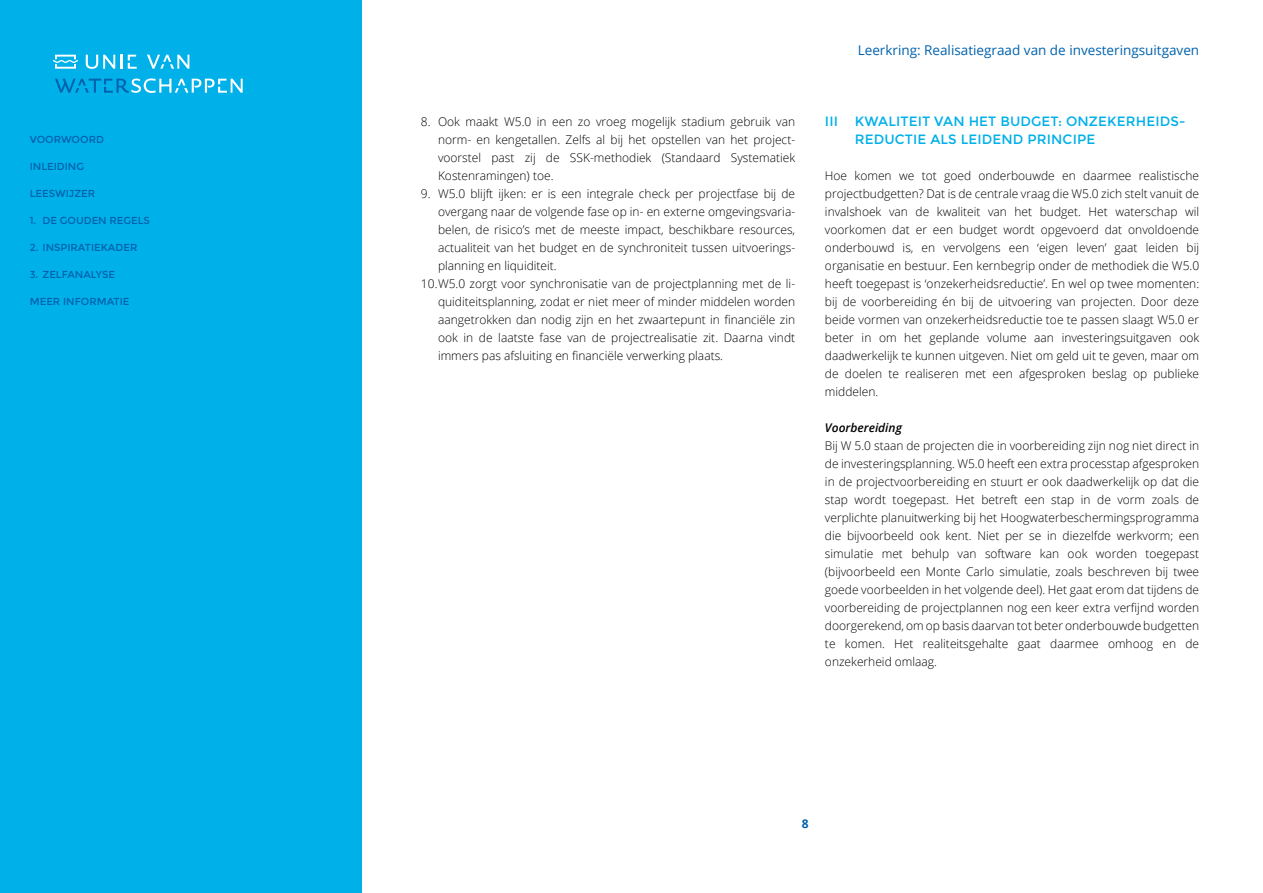
<style>
.page{position:relative;width:1263px;height:893px;background:#fff}
.page>*{position:absolute;margin:0;border:0;box-sizing:border-box;transform-origin:0 0}
.t1{font:13.5px/18px "Montserrat";letter-spacing:.01em;color:#00b0e9}
.t2{font:13.5px "Open Sans";color:#0062ad}
.Leestekst{font:300 12px/18px "Open Sans";color:#000;text-align:justify}
.t3{font:italic 600 12px "Open Sans";color:#000}
.t4{font:700 12px "Open Sans";color:#0062ad}
.t5{font:10.2px "Montserrat";color:#0062ad}
</style>
<div class="page">
<div style="left:0;top:0;width:361px;height:893px;background:#00b0e9"></div>
<svg style="left:53px;top:55px;width:25px;height:14px"></svg>
<svg style="left:86px;top:55px;width:29px;height:14px"></svg>
<hr style="left:120px;top:55px;width:3px;height:14px;background:#fff">
<svg style="left:128px;top:55px;width:9px;height:14px"></svg>
<svg style="left:147px;top:55px;width:42px;height:14px"></svg>
<svg style="left:55px;top:78px;width:188px;height:15px"></svg>
<p class="t5" style="left:30px;top:134px;width:76px">VOORWOORD</p>
<p class="t5" style="left:30px;top:161px;width:56px">INLEIDING</p>
<p class="t5" style="left:30px;top:188px;width:67px">LEESWIJZER</p>
<p class="t5" style="left:30px;top:215px;width:122px">1. DE GOUDEN REGELS</p>
<p class="t5" style="left:30px;top:242px;width:109px">2. INSPIRATIEKADER</p>
<p class="t5" style="left:30px;top:269px;width:87px">3. ZELFANALYSE</p>
<p class="t5" style="left:30px;top:296px;width:101px">MEER INFORMATIE</p>
<p class="Leestekst" style="left:438px;top:112px;width:359px;text-indent:-17px">8. Ook maakt W5.0 in een zo vroeg mogelijk stadium gebruik van norm- en kengetallen. Zelfs al bij het opstellen van het project&shy;voorstel past zij de SSK-methodiek (Standaard Systematiek Kostenramingen) toe.</p>
<p class="Leestekst" style="left:438px;top:184px;width:359px;text-indent:-17px">9. W5.0 blijft ijken: er is een integrale check per projectfase bij de overgang naar de volgende fase op in- en externe omgevingsvaria&shy;belen, de risico’s met de meeste impact, beschikbare resources, actualiteit van het budget en de synchroniteit tussen uitvoerings&shy;planning en liquiditeit.</p>
<p class="Leestekst" style="left:438px;top:274px;width:359px;text-indent:-17px">10.W5.0 zorgt voor synchronisatie van de projectplanning met de li&shy;quiditeitsplanning, zodat er niet meer of minder middelen worden aangetrokken dan nodig zijn en het zwaartepunt in financiële zin ook in de laatste fase van de projectrealisatie zit. Daarna vindt immers pas afsluiting en financiële verwerking plaats.</p>
<p class="t2" style="left:858px;top:40px;width:343px">Leerkring: Realisatiegraad van de investeringsuitgaven</p>
<h2 class="t1" style="left:855px;top:112px;width:332px;text-indent:-30px">III KWALITEIT VAN HET BUDGET: ONZEKERHEIDS-<br>REDUCTIE ALS LEIDEND PRINCIPE</h2>
<p class="Leestekst" style="left:825px;top:166px;width:376px">Hoe komen we tot goed onderbouwde en daarmee realistische projectbudgetten? Dat is de centrale vraag die W5.0 zich stelt vanuit de invalshoek van de kwaliteit van het budget. Het waterschap wil voorkomen dat er een budget wordt opgevoerd dat onvoldoende onderbouwd is, en vervolgens een ‘eigen leven’ gaat leiden bij organisatie en bestuur. Een kernbegrip onder de methodiek die W5.0 heeft toegepast is ‘onzekerheidsreductie’. En wel op twee momenten: bij de voorbereiding én bij de uitvoering van projecten. Door deze beide vormen van onzekerheidsreductie toe te passen slaagt W5.0 er beter in om het geplande volume aan investeringsuitgaven ook daadwerkelijk te kunnen uitgeven. Niet om geld uit te geven, maar om de doelen te realiseren met een afgesproken beslag op publieke middelen.</p>
<h4 class="t3" style="left:825px;top:419px;width:78px">Voorbereiding</h4>
<p class="Leestekst" style="left:825px;top:436px;width:376px">Bij W 5.0 staan de projecten die in voorbereiding zijn nog niet direct in de investeringsplanning. W5.0 heeft een extra processtap afgesproken in de projectvoorbereiding en stuurt er ook daadwerkelijk op dat die stap wordt toegepast. Het betreft een stap in de vorm zoals de verplichte planuitwerking bij het Hoogwaterbeschermingsprogramma die bijvoorbeeld ook kent. Niet per se in diezelfde werkvorm; een simulatie met behulp van software kan ook worden toegepast (bijvoorbeeld een Monte Carlo simulatie, zoals beschreven bij twee goede voorbeelden in het volgende deel). Het gaat erom dat tijdens de voorbereiding de projectplannen nog een keer extra verfijnd worden doorgerekend, om op basis daarvan tot beter onderbouwde budgetten te komen. Het realiteitsgehalte gaat daarmee omhoog en de onzekerheid omlaag.</p>
<p class="t4" style="left:802px;top:815px;width:8px">8</p>
</div>
